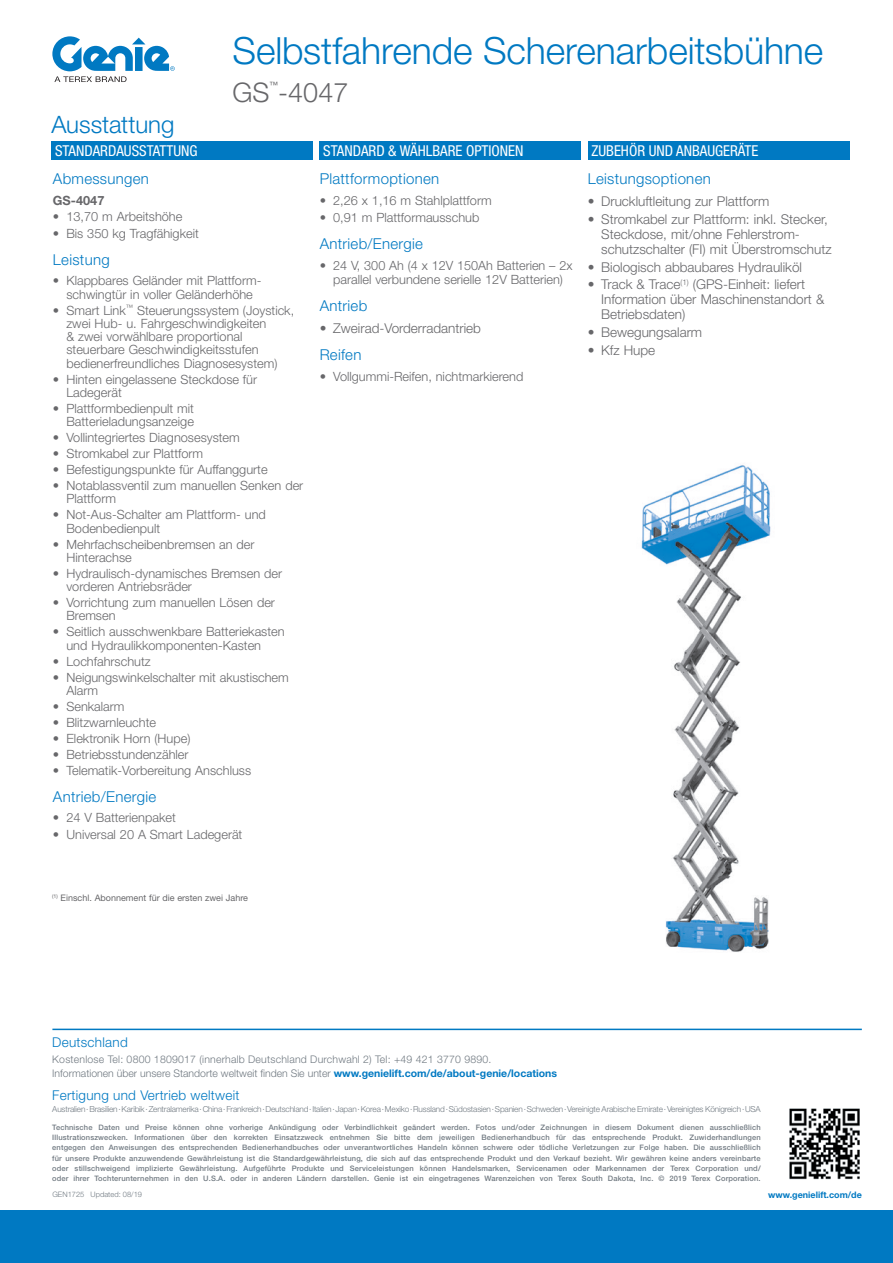
<style>
.page{position:relative;width:893px;height:1263px;background:#fff}
.page>*{position:absolute;margin:0;border:0;box-sizing:border-box;transform-origin:0 0}
.t1{font:300 37.5px "Helvetica Neue LT Std";letter-spacing:-.005em;color:#0079c2}
.t2{font:300 27px "Helvetica Neue LT Std";color:#67676a}
.t3{font:300 24px "Helvetica Neue LT Std";letter-spacing:-.005em;color:#0079c2}
.t4{font:300 15px "Helvetica Neue LT Std";letter-spacing:.02em;color:#0079c2}
.t5{font:condensed 15px "Helvetica Neue LT Std";color:#fff}
.t6{font:300 13.5px/15px "Helvetica Neue LT Std";color:#67676a}
.t7{font:300 13.5px "Helvetica Neue LT Std";letter-spacing:.02em;color:#0079c2}
.t8{font:300 12.75px/13.2px "Helvetica Neue LT Std";color:#67676a}
.t9{font:700 12.75px "Helvetica Neue LT Std";color:#67676a}
.t10{font:300 10.5px/13.8px "Helvetica Neue LT Std";letter-spacing:.02em;color:#717a82}
.t11{font:9px "Helvetica Neue LT Std";color:#67676a}
.t12{font:700 9px "Helvetica Neue LT Std";color:#0079c2}
.t13{font:condensed 8.7px "Helvetica Neue LT Std";color:#67676a}
.t14{font:300 8.25px "Helvetica Neue LT Std";letter-spacing:-.02em;color:#717a82}
.t15{font:500 7.5px/10.2px "Helvetica Neue LT Std";letter-spacing:.02em;color:#717a82;text-align:justify}
.t16{font:300 7.5px "Helvetica Neue LT Std";color:#717a82}
.s1{font-weight:700;color:#0079c2}
</style>
<div class="page">
<svg style="left:52px;top:36px;width:123px;height:46px"></svg>
<div style="left:51px;top:141px;width:262px;height:18px;background:#0079c2"></div>
<div style="left:320px;top:141px;width:261px;height:18px;background:#0079c2"></div>
<div style="left:588px;top:141px;width:261px;height:18px;background:#0079c2"></div>
<img style="left:641px;top:465px;width:130px;height:487px">
<div style="left:0;top:1210px;width:893px;height:53px;background:#0079c2"></div>
<img style="left:789px;top:1108px;width:71px;height:72px">
<hr style="left:52px;top:1029px;width:810px;height:1px;background:#0079c2">
<h1 class="t1" style="left:233px;top:28px;width:592px">Selbstfahrende Scherenarbeitsbühne</h1>
<h3 class="t3" style="left:51px;top:110px;width:124px">Ausstattung</h3>
<p class="t13" style="left:270px;top:80px;width:10px">™</p>
<h2 class="t2" style="left:233px;top:76px;width:117px">GS -4047</h2>
<p class="t5" style="left:55px;top:142px;width:144px">STANDARDAUSSTATTUNG</p>
<p class="t5" style="left:323px;top:142px;width:202px">STANDARD &amp; WÄHLBARE OPTIONEN</p>
<p class="t5" style="left:591px;top:142px;width:169px">ZUBEHÖR UND ANBAUGERÄTE</p>
<p class="t4" style="left:53px;top:170px;width:98px">Abmessungen</p>
<p class="t9" style="left:53px;top:193px;width:53px">GS-4047</p>
<p class="t8" style="left:53px;top:210px;width:131px">• 13,70 m Arbeitshöhe</p>
<p class="t8" style="left:53px;top:226px;width:147px">• Bis 350 kg Tragfähigkeit</p>
<p class="t4" style="left:53px;top:251px;width:58px">Leistung</p>
<p class="t8" style="left:53px;top:274px;width:210px;text-align:center">• Klappbares Geländer mit Plattform&shy;schwingtür in voller Geländerhöhe</p>
<p class="t8" style="left:66px;top:303px;width:229px;text-indent:-13px">• Smart Link<sup>™</sup> Steuerungssystem (Joystick, zwei Hub- u. Fahrgeschwindigkeiten<br>&amp; zwei vorwählbare proportional steuerbare Geschwindigkeitsstufen bedienerfreundliches Diagnosesystem)</p>
<p class="t8" style="left:66px;top:372px;width:192px;text-indent:-14px">• Hinten eingelassene Steckdose für<br>Ladegerät</p>
<p class="t8" style="left:53px;top:401px;width:143px;text-align:right">• Plattformbedienpult mit<br>Batterieladungsanzeige</p>
<p class="t8" style="left:53px;top:431px;width:188px">• Vollintegriertes Diagnosesystem</p>
<p class="t8" style="left:53px;top:447px;width:152px">• Stromkabel zur Plattform</p>
<p class="t8" style="left:53px;top:463px;width:216px">• Befestigungspunkte für Auffanggurte</p>
<p class="t8" style="left:66px;top:479px;width:238px;text-indent:-14px">• Notablassventil zum manuellen Senken der<br>Plattform</p>
<p class="t8" style="left:66px;top:508px;width:201px;text-indent:-14px">• Not-Aus-Schalter am Plattform- und<br>Bodenbedienpult</p>
<p class="t8" style="left:66px;top:537px;width:189px;text-indent:-14px">• Mehrfachscheibenbremsen an der<br>Hinterachse</p>
<p class="t8" style="left:66px;top:566px;width:217px;text-indent:-14px">• Hydraulisch-dynamisches Bremsen der vorderen Antriebsräder</p>
<p class="t8" style="left:66px;top:596px;width:210px;text-indent:-14px">• Vorrichtung zum manuellen Lösen der<br>Bremsen</p>
<p class="t8" style="left:66px;top:625px;width:220px;text-indent:-14px">• Seitlich ausschwenkbare Batteriekasten und Hydraulikkomponenten-Kasten</p>
<p class="t8" style="left:53px;top:654px;width:99px">• Lochfahrschutz</p>
<p class="t8" style="left:66px;top:670px;width:224px;text-indent:-14px">• Neigungswinkelschalter mit akustischem<br>Alarm</p>
<p class="t8" style="left:53px;top:699px;width:73px">• Senkalarm</p>
<p class="t8" style="left:53px;top:715px;width:105px">• Blitzwarnleuchte</p>
<p class="t8" style="left:53px;top:731px;width:139px">• Elektronik Horn (Hupe)</p>
<p class="t8" style="left:53px;top:747px;width:137px">• Betriebsstundenzähler</p>
<p class="t8" style="left:53px;top:763px;width:200px">• Telematik-Vorbereitung Anschluss</p>
<p class="t4" style="left:53px;top:788px;width:105px">Antrieb/Energie</p>
<p class="t8" style="left:53px;top:811px;width:124px">• 24 V Batterienpaket</p>
<p class="t8" style="left:53px;top:828px;width:191px">• Universal 20 A Smart Ladegerät</p>
<p class="t4" style="left:320px;top:170px;width:121px">Plattformoptionen</p>
<p class="t8" style="left:320px;top:194px;width:173px">• 2,26 x 1,16 m Stahlplattform</p>
<p class="t8" style="left:320px;top:210px;width:161px">• 0,91 m Plattformausschub</p>
<p class="t4" style="left:320px;top:235px;width:105px">Antrieb/Energie</p>
<p class="t8" style="left:320px;top:258px;width:254px;line-height:13.8px;text-align:center">• 24 V, 300 Ah (4 x 12V 150Ah Batterien – 2x parallel verbundene serielle 12V Batterien)</p>
<p class="t4" style="left:320px;top:297px;width:49px">Antrieb</p>
<p class="t6" style="left:320px;top:320px;width:163px">• Zweirad-Vorderradantrieb</p>
<p class="t4" style="left:320px;top:346px;width:43px">Reifen</p>
<p class="t8" style="left:320px;top:369px;width:205px">• Vollgummi-Reifen, nichtmarkierend</p>
<p class="t4" style="left:588px;top:170px;width:125px">Leistungsoptionen</p>
<p class="t6" style="left:588px;top:194px;width:183px">• Druckluftleitung zur Plattform</p>
<p class="t6" style="left:601px;top:211px;width:232px;text-indent:-14px">• Stromkabel zur Plattform: inkl. Stecker,<br>Steckdose, mit/ohne Fehlerstrom&shy;schutzschalter (FI) mit Überstromschutz</p>
<p class="t6" style="left:588px;top:259px;width:216px">• Biologisch abbaubares Hydrauliköl</p>
<p class="t6" style="left:601px;top:277px;width:225px;text-indent:-13px">• Track &amp; Trace<sup>(1)</sup> (GPS-Einheit: liefert<br>Information über Maschinenstandort &amp;<br>Betriebsdaten)</p>
<p class="t6" style="left:588px;top:324px;width:116px">• Bewegungsalarm</p>
<p class="t6" style="left:588px;top:342px;width:69px">• Kfz Hupe</p>
<p class="t11" style="left:52px;top:892px;width:197px"><sup>(1)</sup> Einschl. Abonnement für die ersten zwei Jahre</p>
<p class="t7" style="left:52px;top:1034px;width:77px">Deutschland</p>
<p class="t10" style="left:52px;top:1052px;width:506px">Kostenlose Tel: 0800 1809017 (innerhalb Deutschland Durchwahl 2) Tel: +49 421 3770 9890.<br>Informationen über unsere Standorte weltweit finden Sie unter <span class="s1">www.genielift.com/de/about-genie/locations</span></p>
<p class="t7" style="left:52px;top:1087px;width:189px">Fertigung und Vertrieb weltweit</p>
<p class="t14" style="left:52px;top:1103px;width:710px">Australien · Brasilien · Karibik · Zentralamerika · China · Frankreich · Deutschland · Italien · Japan · Korea · Mexiko · Russland · Südostasien · Spanien · Schweden · Vereinigte Arabische Emirate · Vereinigtes Königreich · USA</p>
<p class="t15" style="left:52px;top:1122px;width:710px">Technische Daten und Preise können ohne vorherige Ankündigung oder Verbindlichkeit geändert werden. Fotos und/oder Zeichnungen in diesem Dokument dienen ausschließlich Illustrationszwecken. Informationen über den korrekten Einsatzzweck entnehmen Sie bitte dem jeweiligen Bedienerhandbuch für das entsprechende Produkt. Zuwiderhandlungen entgegen den Anweisungen des entsprechenden Bedienerhandbuches oder unverantwortliches Handeln können schwere oder tödliche Verletzungen zur Folge haben. Die ausschließlich für unsere Produkte anzuwendende Gewährleistung ist die Standardgewährleistung, die sich auf das entsprechende Produkt und den Verkauf bezieht. Wir gewähren keine anders vereinbarte oder stillschweigend implizierte Gewährleistung. Aufgeführte Produkte und Serviceleistungen können Handelsmarken, Servicenamen oder Markennamen der Terex Corporation und/ oder ihrer Tochterunternehmen in den U.S.A. oder in anderen Ländern darstellen. Genie ist ein eingetragenes Warenzeichen von Terex South Dakota, Inc. © 2019 Terex Corporation.</p>
<p class="t16" style="left:52px;top:1190px;width:91px">GEN1725 Updated: 08/19</p>
<p class="t12" style="left:768px;top:1190px;width:95px">www.genielift.com/de</p>
</div>
